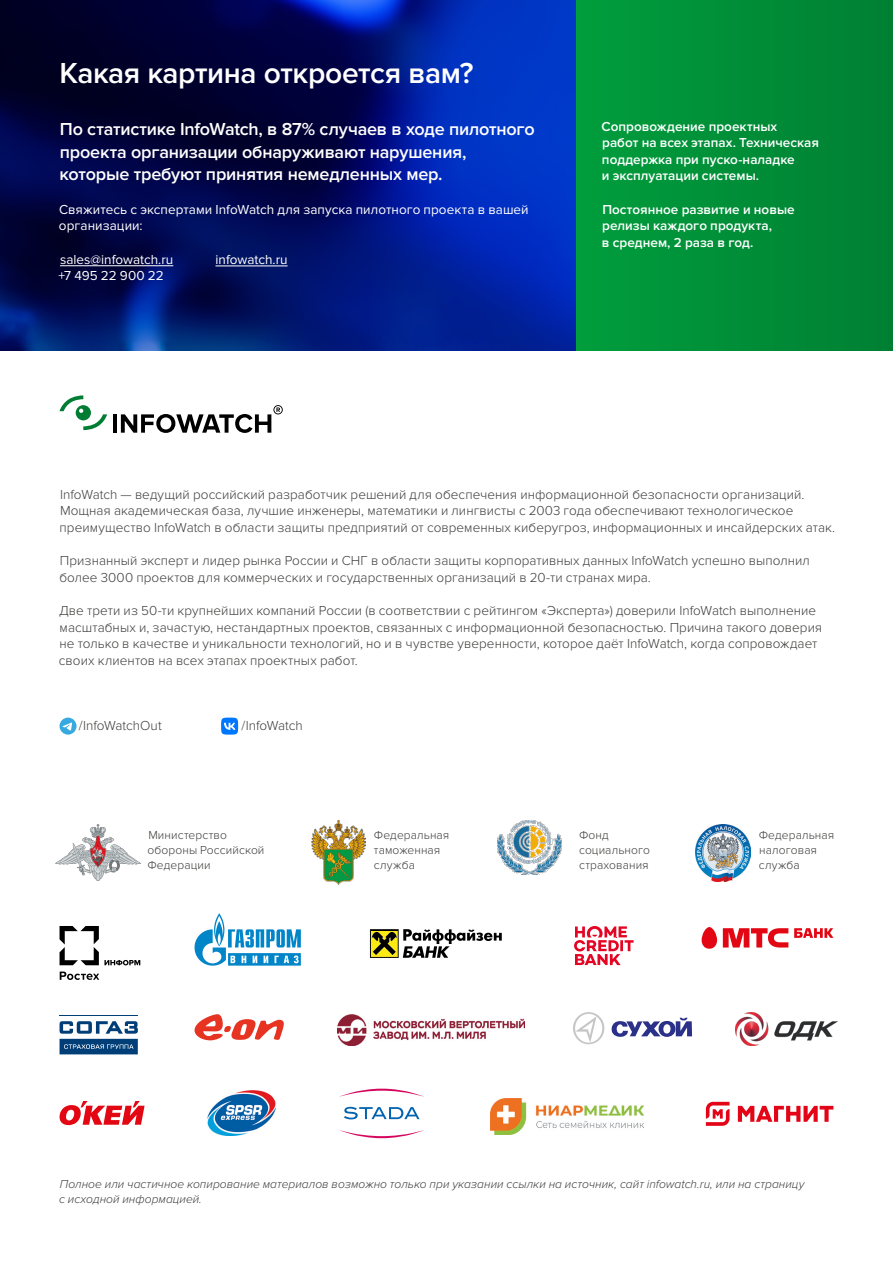
<style>
.page{position:relative;width:893px;height:1263px;background:#fff}
.page>*{position:absolute;margin:0;border:0;box-sizing:border-box;transform-origin:0 0}
.t1{font:600 30px "Proxima Nova";letter-spacing:-.015em;color:#fff}
.t2{font:600 18px/22.5px "Proxima Nova";letter-spacing:-.01em;color:#fff}
.t3{font:300 13.5px/16.5px "Proxima Nova";letter-spacing:.005em;color:#3c3c3b}
.t4{font:600 13.5px/16.5px "Proxima Nova";color:#fff}
.t5{font:13.5px/16.5px "Proxima Nova";letter-spacing:.005em;color:#fff}
.t6{font:italic 300 12px/15px "Proxima Nova";letter-spacing:.005em;color:#3c3c3b}
.t7{font:300 12px/15px "Proxima Nova";letter-spacing:.01em;color:#3c3c3b}
</style>
<div class="page">
<img style="left:0;top:0;width:576px;height:351px">
<div style="left:576px;top:0;width:317px;height:351px;background:linear-gradient(to right,#009e3d,#007f33)"></div>
<hr style="left:60px;top:265px;width:113px;height:1px;background:#fff">
<hr style="left:215px;top:266px;width:73px;height:1px;background:#fff">
<svg style="left:60px;top:395px;width:47px;height:35px"></svg>
<hr style="left:113px;top:414px;width:4px;height:19px;background:#000">
<svg style="left:121px;top:405px;width:162px;height:28px"></svg>
<div style="left:60px;top:718px;width:17px;height:17px;background:#36a9e1;border-radius:50%"></div>
<svg style="left:62px;top:722px;width:10px;height:9px"></svg>
<svg style="left:221px;top:718px;width:17px;height:17px"></svg>
<img style="left:490px;top:1099px;width:153px;height:36px">
<img style="left:695px;top:825px;width:55px;height:57px">
<img style="left:497px;top:821px;width:64px;height:54px">
<img style="left:55px;top:825px;width:85px;height:55px">
<img style="left:311px;top:821px;width:54px;height:63px">
<svg style="left:702px;top:927px;width:131px;height:22px"></svg>
<svg style="left:60px;top:1101px;width:85px;height:24px"></svg>
<svg style="left:738px;top:1106px;width:95px;height:16px"></svg>
<svg style="left:706px;top:1102px;width:23px;height:24px"></svg>
<img style="left:207px;top:1090px;width:68px;height:46px">
<img style="left:337px;top:1015px;width:187px;height:31px">
<img style="left:736px;top:1012px;width:102px;height:33px">
<svg style="left:611px;top:1018px;width:81px;height:19px"></svg>
<svg style="left:573px;top:1012px;width:31px;height:32px"></svg>
<svg style="left:574px;top:926px;width:60px;height:39px"></svg>
<svg style="left:370px;top:929px;width:132px;height:29px"></svg>
<hr style="left:60px;top:1015px;width:78px;height:1px;background:#003e78">
<svg style="left:60px;top:1021px;width:78px;height:33px"></svg>
<svg style="left:60px;top:971px;width:39px;height:9px"></svg>
<svg style="left:60px;top:926px;width:80px;height:39px"></svg>
<svg style="left:339px;top:1089px;width:85px;height:8px"></svg>
<svg style="left:339px;top:1130px;width:85px;height:8px"></svg>
<svg style="left:344px;top:1107px;width:75px;height:12px"></svg>
<svg style="left:195px;top:1014px;width:89px;height:26px"></svg>
<svg style="left:195px;top:913px;width:106px;height:53px"></svg>
<p class="t1" style="left:60px;top:56px;width:415px">Какая картина откроется вам?</p>
<p class="t2" style="left:59px;top:119px;width:477px">По статистике InfoWatch, в 87% случаев в ходе пилотного проекта организации обнаруживают нарушения, которые требуют принятия немедленных мер.</p>
<p class="t5" style="left:59px;top:201px;width:471px">Свяжитесь с экспертами InfoWatch для запуска пилотного проекта в вашей организации:</p>
<p class="t5" style="left:60px;top:251px;width:115px">sales@infowatch.ru</p>
<p class="t5" style="left:59px;top:268px;width:107px">+7 495 22 900 22</p>
<p class="t5" style="left:215px;top:252px;width:74px">infowatch.ru</p>
<p class="t4" style="left:601px;top:118px;width:219px">Сопровождение проектных<br>работ на всех этапах. Техническая поддержка при пуско-наладке<br>и эксплуатации системы.</p>
<p class="t4" style="left:602px;top:201px;width:194px">Постоянное развитие и новые релизы каждого продукта,<br>в среднем, 2 раза в год.</p>
<p class="t3" style="left:60px;top:486px;width:777px">InfoWatch — ведущий российский разработчик решений для обеспечения информационной безопасности организаций.<br>Мощная академическая база, лучшие инженеры, математики и лингвисты с 2003 года обеспечивают технологическое преимущество InfoWatch в области защиты предприятий от современных киберугроз, информационных и инсайдерских атак.</p>
<p class="t3" style="left:59px;top:553px;width:752px">Признанный эксперт и лидер рынка России и СНГ в области защиты корпоративных данных InfoWatch успешно выполнил более 3000 проектов для коммерческих и государственных организаций в 20‑ти странах мира.</p>
<p class="t3" style="left:59px;top:603px;width:765px">Две трети из 50‑ти крупнейших компаний России (в соответствии с рейтингом «Эксперта») доверили InfoWatch выполнение масштабных и, зачастую, нестандартных проектов, связанных с информационной безопасностью. Причина такого доверия не только в качестве и уникальности технологий, но и в чувстве уверенности, которое даёт InfoWatch, когда сопровождает своих клиентов на всех этапах проектных работ.</p>
<p class="t3" style="left:79px;top:718px;width:84px">/InfoWatchOut</p>
<p class="t3" style="left:242px;top:718px;width:63px">/InfoWatch</p>
<p class="t7" style="left:147px;top:827px;width:119px">Министерство обороны Российской<br>Федерации</p>
<p class="t7" style="left:759px;top:827px;width:77px">Федеральная налоговая служба</p>
<p class="t7" style="left:374px;top:827px;width:77px">Федеральная таможенная служба</p>
<p class="t7" style="left:579px;top:827px;width:72px">Фонд социального страхования</p>
<p class="t6" style="left:59px;top:1177px;width:747px">Полное или частичное копирование материалов возможно только при указании ссылки на источник, сайт infowatch.ru, или на страницу с исходной информацией.</p>
</div>
